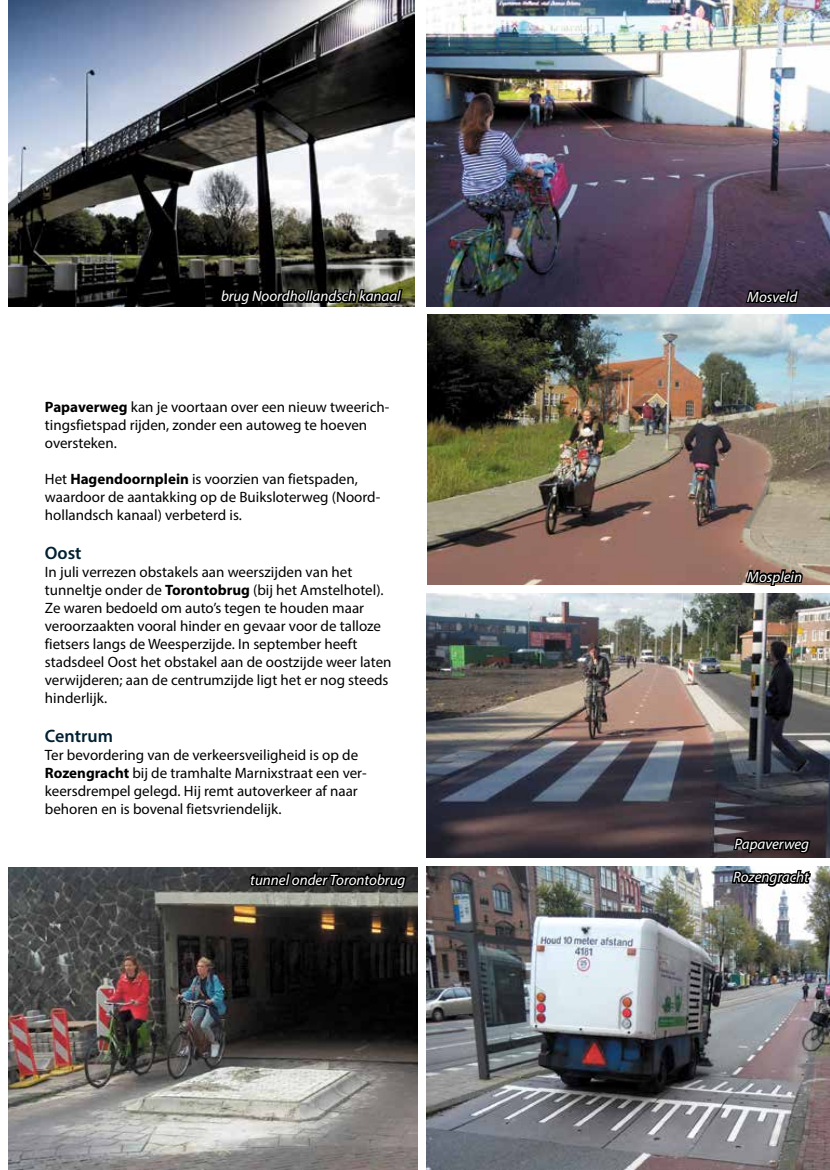
<style>
.page{position:relative;width:830px;height:1170px;background:#fff}
.page>*{position:absolute;margin:0;border:0;box-sizing:border-box;transform-origin:0 0}
.t1{font:600 18px "Myriad Pro";color:#002032}
.t2{font:15px/18px "Myriad Pro";color:#000}
.t3{font:italic 15px "Myriad Pro";color:#fff}
.s1{font-weight:700}
</style>
<div class="page">
<img style="left:8px;top:0;width:407px;height:306px">
<img style="left:426px;top:0;width:403px;height:306px">
<img style="left:8px;top:867px;width:409px;height:302px">
<img style="left:427px;top:315px;width:402px;height:270px">
<img style="left:426px;top:593px;width:403px;height:264px">
<img style="left:426px;top:866px;width:403px;height:303px">
<svg style="left:247px;top:867px;width:161px;height:43px;background:#4d4e48"></svg>
<svg style="left:218px;top:238px;width:186px;height:69px;background:#33322c"></svg>
<svg style="left:743px;top:267px;width:57px;height:49px;background:#554d5b"></svg>
<svg style="left:743px;top:545px;width:61px;height:49px"></svg>
<svg style="left:729px;top:815px;width:83px;height:127px"></svg>
<p class="t3" style="left:221px;top:287px;width:181px">brug Noordhollandsch kanaal</p>
<p class="t3" style="left:747px;top:287px;width:51px">Mosveld</p>
<p class="t2" style="left:45px;top:398px;width:346px"><span class="s1">Papaverweg</span> kan je voortaan over een nieuw tweerich&shy;tingsfietspad rijden, zonder een autoweg te hoeven oversteken.</p>
<p class="t2" style="left:45px;top:470px;width:337px">Het <span class="s1">Hagendoornplein</span> is voorzien van fietspaden, waardoor de aantakking op de Buiksloterweg (Noord&shy;hollandsch kanaal) verbeterd is.</p>
<p class="t1" style="left:45px;top:541px;width:38px">Oost</p>
<p class="t2" style="left:45px;top:563px;width:348px">In juli verrezen obstakels aan weerszijden van het tunneltje onder de <span class="s1">Torontobrug</span> (bij het Amstelhotel).<br>Ze waren bedoeld om auto’s tegen te houden maar veroorzaakten vooral hinder en gevaar voor de talloze fietsers langs de Weesperzijde. In september heeft stadsdeel Oost het obstakel aan de oostzijde weer laten verwijderen; aan de centrumzijde ligt het er nog steeds hinderlijk.</p>
<p class="t1" style="left:45px;top:724px;width:70px">Centrum</p>
<p class="t2" style="left:45px;top:746px;width:323px">Ter bevordering van de verkeersveiligheid is op de <span class="s1">Rozengracht</span> bij de tramhalte Marnixstraat een ver&shy;keersdrempel gelegd. Hij remt autoverkeer af naar behoren en is bovenal fietsvriendelijk.</p>
<p class="t3" style="left:250px;top:870px;width:156px">tunnel onder Torontobrug</p>
<p class="t3" style="left:747px;top:567px;width:56px">Mosplein</p>
<p class="t3" style="left:734px;top:834px;width:76px">Papaverweg</p>
<p class="t3" style="left:732px;top:867px;width:77px">Rozengracht</p>
</div>
